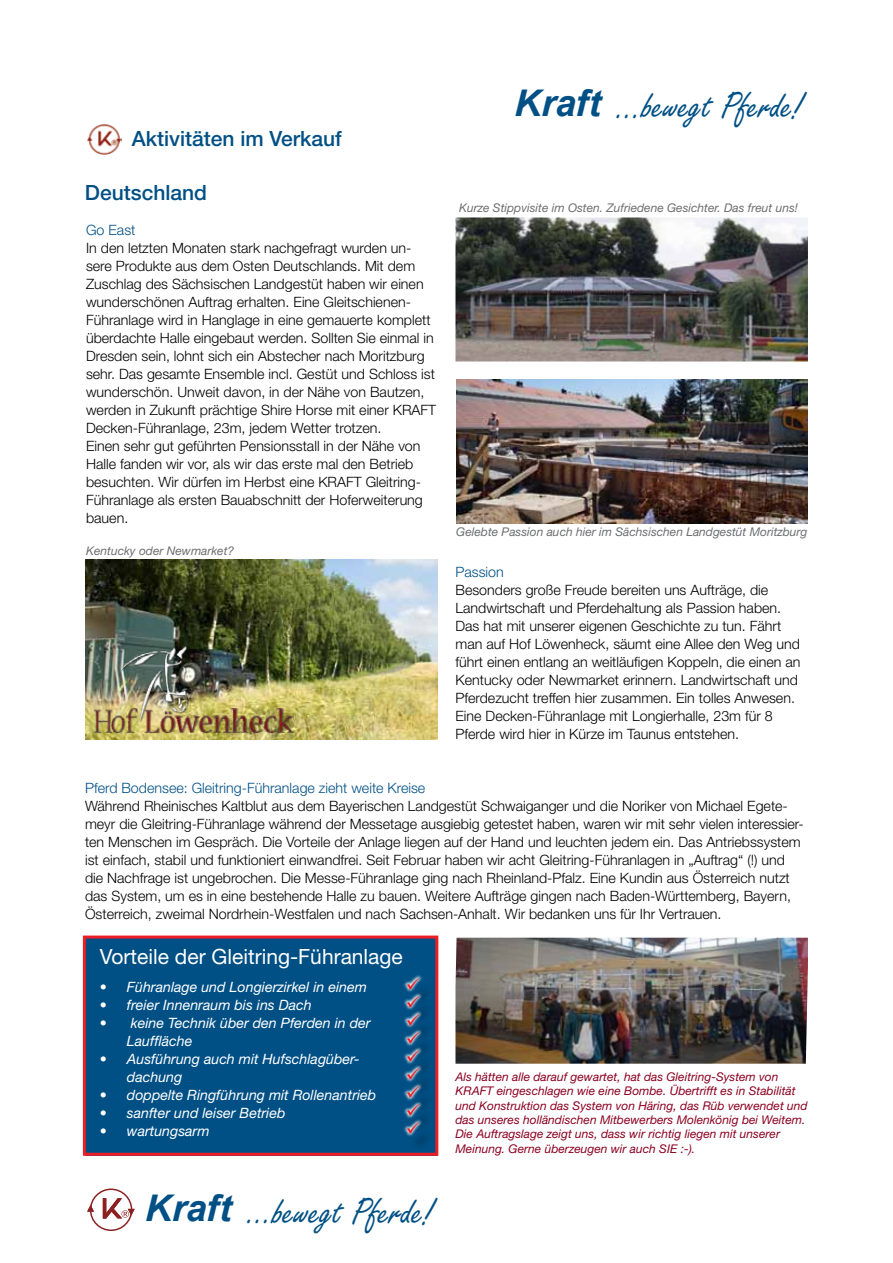
<style>
.page{position:relative;width:893px;height:1263px;background:#fff}
.page>*{position:absolute;margin:0;border:0;box-sizing:border-box;transform-origin:0 0}
.t1{font:40.05px "Freestyle Script";color:#005085}
.t2{font:500 21px "Helvetica Neue LT Std";color:#005085}
.t3{font:21px "Helvetica Neue LT Std";color:#fff}
.t4{font:18px/18px "Wingdings";color:#ed1d24;text-align:justify}
.t5{font:300 14.25px/18px "Helvetica Neue LT Std";color:#000}
.t6{font:italic 14.25px/18px "Helvetica Neue LT Std";color:#fff}
.t7{font:300 14.25px "Helvetica Neue LT Std";color:#005085}
.t8{font:italic 12px/14.4px "Helvetica Neue LT Std";color:#8b0021}
.t9{font:italic 12px "Helvetica Neue LT Std";color:#6d6e71}
.s1{font-family:"Arial";font-weight:700;font-style:italic;font-size:36.75px}
</style>
<div class="page">
<div style="left:90px;top:1188px;width:42px;height:43px;border:1px solid #8c2122;border-radius:50%"></div>
<svg style="left:87px;top:1204px;width:7px;height:8px"></svg>
<svg style="left:103px;top:1198px;width:32px;height:21px"></svg>
<div style="left:85px;top:937px;width:352px;height:218px;background:#005085"></div>
<img style="left:455px;top:938px;width:353px;height:126px">
<img style="left:87px;top:124px;width:35px;height:31px">
<img style="left:455px;top:217px;width:353px;height:144px">
<img style="left:86px;top:559px;width:351px;height:180px">
<div style="left:83px;top:935px;width:355px;height:221px;border:3px solid #ed1d24"></div>
<div style="left:410px;top:982px;width:27px;height:169px;background:#000;opacity:.75"></div>
<svg style="left:403px;top:975px;width:20px;height:162px"></svg>
<img style="left:456px;top:379px;width:352px;height:144px">
<img style="left:85px;top:643px;width:214px;height:97px">
<h2 class="t2" style="left:132px;top:126px;width:212px">Aktivitäten im Verkauf</h2>
<h2 class="t2" style="left:85px;top:180px;width:124px">Deutschland</h2>
<p class="t7" style="left:86px;top:221px;width:51px">Go East</p>
<p class="t5" style="left:86px;top:239px;width:352px">In den letzten Monaten stark nachgefragt wurden un&shy;sere Produkte aus dem Osten Deutschlands. Mit dem Zuschlag des Sächsischen Landgestüt haben wir einen wunderschönen Auftrag erhalten. Eine Gleitschienen-Führanlage wird in Hanglage in eine gemauerte komplett überdachte Halle eingebaut werden. Sollten Sie einmal in Dresden sein, lohnt sich ein Abstecher nach Moritzburg sehr. Das gesamte Ensemble incl. Gestüt und Schloss ist wunderschön. Unweit davon, in der Nähe von Bautzen, werden in Zukunft prächtige Shire Horse mit einer KRAFT Decken-Führanlage, 23m, jedem Wetter trotzen.<br>Einen sehr gut geführten Pensionsstall in der Nähe von Halle fanden wir vor, als wir das erste mal den Betrieb besuchten. Wir dürfen im Herbst eine KRAFT Gleitring-Führanlage als ersten Bauabschnitt der Hoferweiterung bauen.</p>
<p class="t9" style="left:86px;top:544px;width:150px">Kentucky oder Newmarket?</p>
<h1 class="t1" style="left:514px;top:84px;width:290px"><span class="s1">Kraft</span> ...bewegt Pferde!</h1>
<p class="t9" style="left:459px;top:201px;width:340px">Kurze Stippvisite im Osten. Zufriedene Gesichter. Das freut uns!</p>
<p class="t9" style="left:456px;top:525px;width:353px">Gelebte Passion auch hier im Sächsischen Landgestüt Moritzburg</p>
<p class="t7" style="left:455px;top:563px;width:50px">Passion</p>
<p class="t5" style="left:455px;top:581px;width:346px">Besonders große Freude bereiten uns Aufträge, die Landwirtschaft und Pferdehaltung als Passion haben.<br>Das hat mit unserer eigenen Geschichte zu tun. Fährt man auf Hof Löwenheck, säumt eine Allee den Weg und führt einen entlang an weitläufigen Koppeln, die einen an Kentucky oder Newmarket erinnern. Landwirtschaft und Pferdezucht treffen hier zusammen. Ein tolles Anwesen.<br>Eine Decken-Führanlage mit Longierhalle, 23m für 8<br>Pferde wird hier in Kürze im Taunus entstehen.</p>
<p class="t7" style="left:85px;top:779px;width:342px">Pferd Bodensee: Gleitring-Führanlage zieht weite Kreise</p>
<p class="t5" style="left:85px;top:797px;width:720px">Während Rheinisches Kaltblut aus dem Bayerischen Landgestüt Schwaiganger und die Noriker von Michael Egete&shy;meyr die Gleitring-Führanlage während der Messetage ausgiebig getestet haben, waren wir mit sehr vielen interessier&shy;ten Menschen im Gespräch. Die Vorteile der Anlage liegen auf der Hand und leuchten jedem ein. Das Antriebssystem ist einfach, stabil und funktioniert einwandfrei. Seit Februar haben wir acht Gleitring-Führanlagen in „Auftrag“ (!) und die Nachfrage ist ungebrochen. Die Messe-Führanlage ging nach Rheinland-Pfalz. Eine Kundin aus Österreich nutzt das System, um es in eine bestehende Halle zu bauen. Weitere Aufträge gingen nach Baden-Württemberg, Bayern, Österreich, zweimal Nordrhein-Westfalen und nach Sachsen-Anhalt. Wir bedanken uns für Ihr Vertrauen.</p>
<h2 class="t3" style="left:100px;top:944px;width:304px">Vorteile der Gleitring-Führanlage</h2>
<p class="t6" style="left:100px;top:977px;width:269px">• Führanlage und Longierzirkel in einem</p>
<p class="t6" style="left:100px;top:995px;width:213px">• freier Innenraum bis ins Dach</p>
<p class="t6" style="left:127px;top:1013px;width:245px;text-indent:-27px">• keine Technik über den Pferden in der<br>Lauffläche</p>
<p class="t6" style="left:127px;top:1049px;width:234px;text-indent:-27px">• Ausführung auch mit Hufschlagüber&shy;dachung</p>
<p class="t6" style="left:100px;top:1085px;width:278px">• doppelte Ringführung mit Rollenantrieb</p>
<p class="t6" style="left:100px;top:1103px;width:187px">• sanfter und leiser Betrieb</p>
<p class="t6" style="left:100px;top:1121px;width:111px">• wartungsarm</p>
<p class="t4" style="left:406px;top:976px;width:16px">✓ ✓ ✓ ✓ ✓ ✓ ✓ ✓ ✓</p>
<h1 class="t1" style="left:145px;top:1189px;width:290px"><span class="s1">Kraft</span> ...bewegt Pferde!</h1>
<p class="t8" style="left:455px;top:1069px;width:354px">Als hätten alle darauf gewartet, hat das Gleitring-System von KRAFT eingeschlagen wie eine Bombe. Übertrifft es in Stabilität und Konstruktion das System von Häring, das Rüb verwendet und das unseres holländischen Mitbewerbers Molenkönig bei Weitem.<br>Die Auftragslage zeigt uns, dass wir richtig liegen mit unserer Meinung. Gerne überzeugen wir auch SIE :-).</p>
</div>
